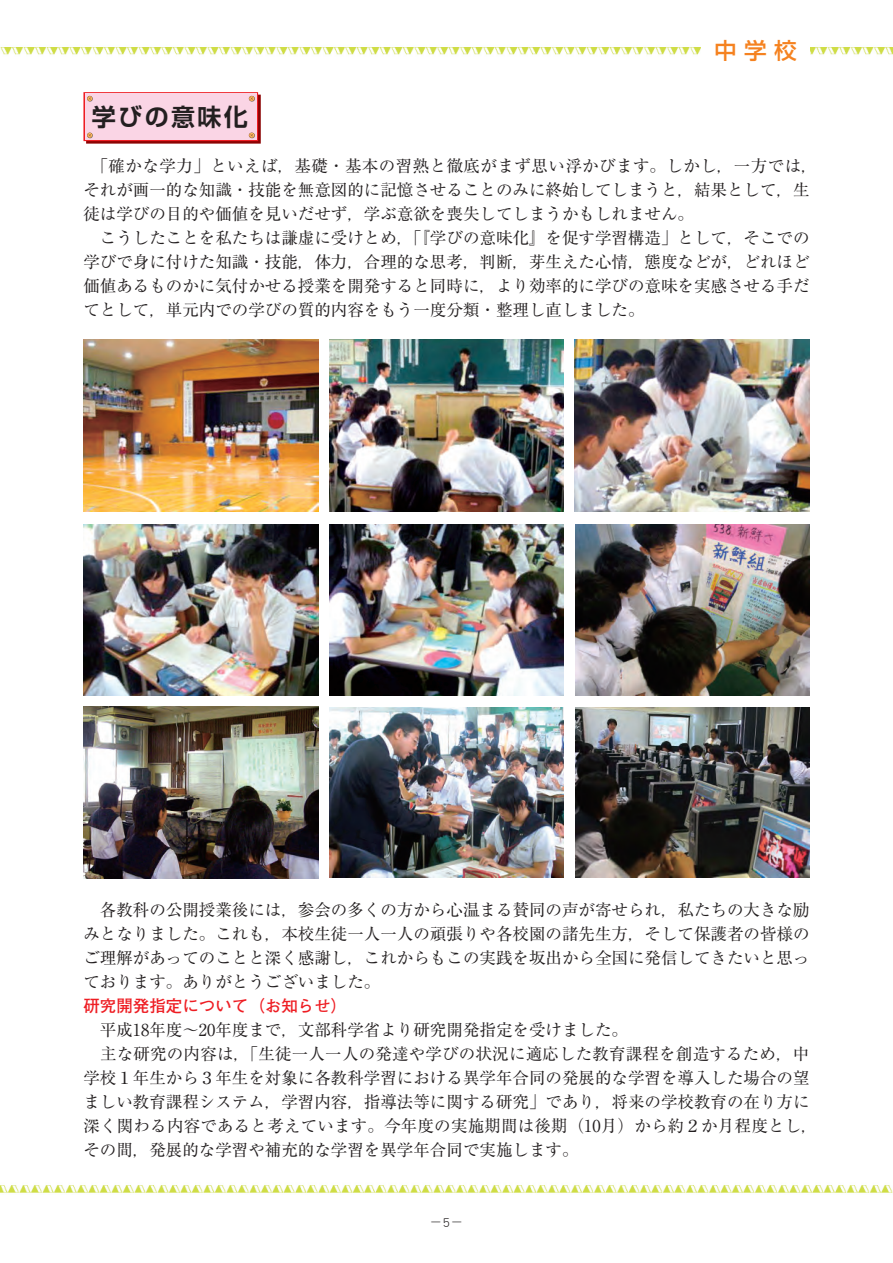
<style>
.page{position:relative;width:893px;height:1263px;background:#fff}
.page>*{position:absolute;margin:0;border:0;box-sizing:border-box;transform-origin:0 0}
.t1{font:700 24px "Shin Go Pr 5 De";letter-spacing:.1em;color:#231f20}
.t2{font:500 22.5px "Shin Go Pro";color:#f58220}
.t3{font:16.5px/24px "Ryumin Pr 5";color:#231f20}
.t4{font:700 16.5px "Futo Go B101 Pr 5";color:#ee1d23}
.t5{font:13.5px "DF Maru Gothic Std W3";color:#231f20}
</style>
<div class="page">
<svg style="left:83px;top:92px;width:178px;height:52px;background:#f2bfcc"></svg>
<img style="left:0;top:47px;width:893px;height:8px">
<img style="left:0;top:1185px;width:893px;height:8px">
<div style="left:701px;top:35px;width:108px;height:31px;background:#fff"></div>
<img style="left:83px;top:340px;width:235px;height:172px">
<img style="left:575px;top:340px;width:234px;height:172px">
<img style="left:329px;top:340px;width:235px;height:172px">
<img style="left:84px;top:524px;width:234px;height:172px">
<img style="left:575px;top:525px;width:234px;height:170px">
<img style="left:329px;top:524px;width:235px;height:172px">
<img style="left:83px;top:707px;width:235px;height:172px">
<img style="left:575px;top:708px;width:234px;height:170px">
<img style="left:330px;top:708px;width:233px;height:170px">
<h2 class="t2" style="left:714px;top:32px;width:84px">中 学 校</h2>
<h1 class="t1" style="left:92px;top:98px;width:157px">学びの意味化</h1>
<p class="t3" style="left:83px;top:152px;width:736px">　「確かな学力」といえば，基礎・基本の習熟と徹底がまず思い浮かびます。しかし，一方では，それが画一的な知識・技能を無意図的に記憶させることのみに終始してしまうと，結果として，生徒は学びの目的や価値を見いだせず，学ぶ意欲を喪失してしまうかもしれません。<br>　こうしたことを私たちは謙虚に受けとめ，「『学びの意味化』を促す学習構造」として，そこでの学びで身に付けた知識・技能，体力，合理的な思考，判断，芽生えた心情，態度などが，どれほど価値あるものかに気付かせる授業を開発すると同時に，より効率的に学びの意味を実感させる手だてとして，単元内での学びの質的内容をもう一度分類・整理し直しました。</p>
<p class="t3" style="left:83px;top:896px;width:728px;text-align:justify">　各教科の公開授業後には，参会の多くの方から心温まる賛同の声が寄せられ，私たちの大きな励みとなりました。これも，本校生徒一人一人の頑張りや各校園の諸先生方，そして保護者の皆様のご理解があってのことと深く感謝し，これからもこの実践を坂出から全国に発信してきたいと思っております。ありがとうございました。</p>
<p class="t4" style="left:83px;top:992px;width:265px">研究開発指定について（お知らせ）</p>
<p class="t3" style="left:83px;top:1016px;width:736px">　平成18年度～20年度まで，文部科学省より研究開発指定を受けました。<br>　主な研究の内容は，「生徒一人一人の発達や学びの状況に適応した教育課程を創造するため，中学校１年生から３年生を対象に各教科学習における異学年合同の発展的な学習を導入した場合の望ましい教育課程システム，学習内容，指導法等に関する研究」であり，将来の学校教育の在り方に深く関わる内容であると考えています。今年度の実施期間は後期（10月）から約２か月程度とし，その間，発展的な学習や補充的な学習を異学年合同で実施します。</p>
<p class="t5" style="left:429px;top:1215px;width:36px">－5－</p>
</div>
